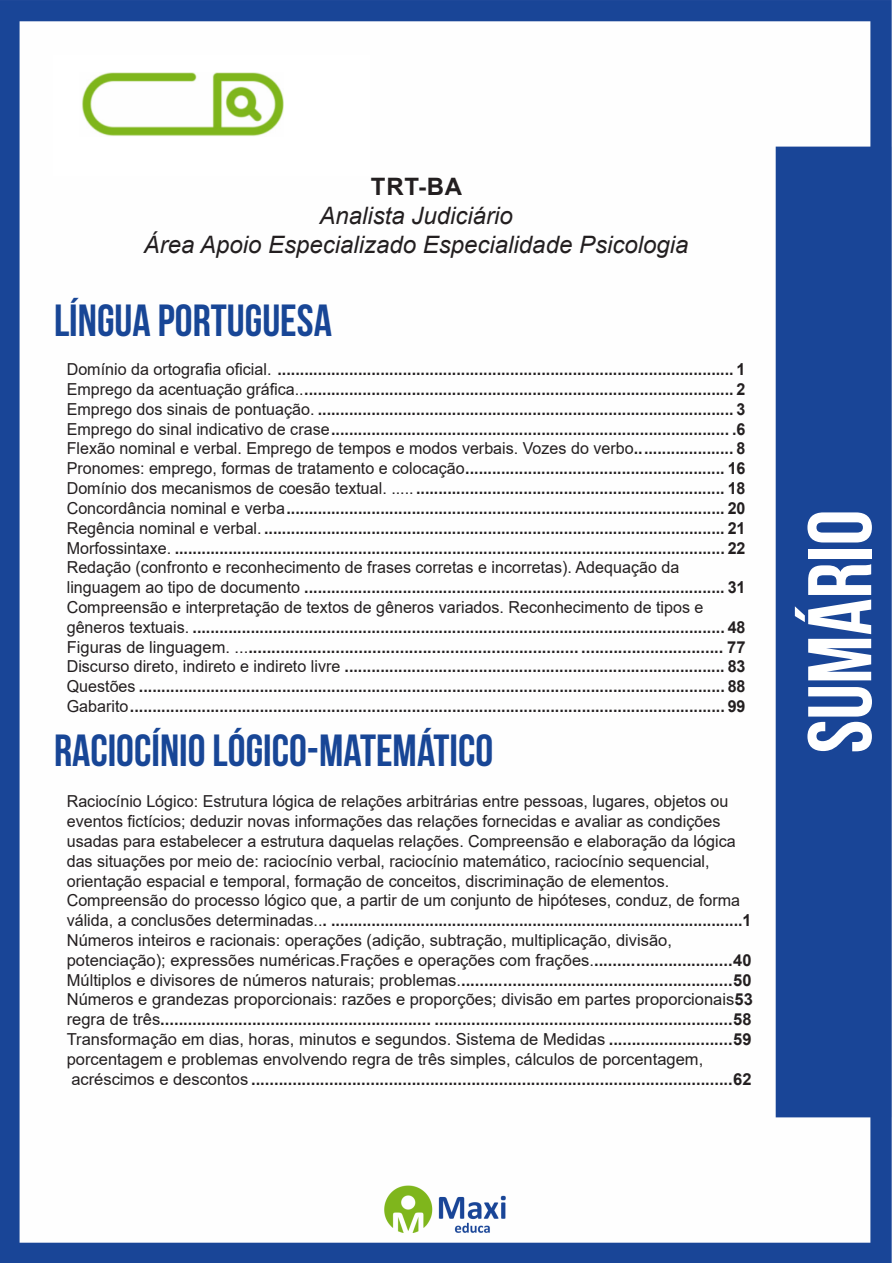
<style>
.page{position:relative;width:893px;height:1263px;background:#fff}
.page>*{position:absolute;margin:0;border:0;box-sizing:border-box;transform-origin:0 0}
.t1{font:700 90px "Bebas Neue";color:#fff}
.t2{font:700 45px "Bebas Neue";color:#184696}
.t3{font:italic 24px "Arial";color:#231f20}
.t4{font:700 24px "Arial";color:#231f20}
.t5{font:700 16.5px "Arial";color:#231f20}
.t6{font:16.5px "Arial";color:#231f20}
.s1{font-weight:400}
.s2{font-weight:700}
</style>
<div class="page">
<img style="left:0;top:0;width:892px;height:1263px">
<div style="left:53px;top:55px;width:317px;height:121px;background:#fff"></div>
<img style="left:82px;top:72px;width:201px;height:64px">
<p class="t4" style="left:371px;top:170px;width:93px">TRT-BA</p>
<p class="t3" style="left:319px;top:200px;width:195px">Analista Judiciário</p>
<p class="t3" style="left:144px;top:229px;width:546px">Área Apoio Especializado Especialidade Psicologia</p>
<p class="t2" style="left:54px;top:295px;width:279px">LÍNGUA PORTUGUESA</p>
<p class="t5" style="left:67px;top:358px;width:680px"><span class="s1">Domínio da ortografia oficial.</span> ...................................................................................................... 1</p>
<p class="t5" style="left:67px;top:378px;width:680px"><span class="s1">Emprego da acentuação gráfica..</span>................................................................................................ 2</p>
<p class="t5" style="left:67px;top:397px;width:680px"><span class="s1">Emprego dos sinais de pontuação.</span> ............................................................................................. 3</p>
<p class="t5" style="left:67px;top:417px;width:680px"><span class="s1">Emprego do sinal indicativo de crase</span>......................................................................................... .6</p>
<p class="t6" style="left:67px;top:437px;width:680px">Flexão nominal e verbal. Emprego de tempos e modos verbais. Vozes do verbo<span class="s2">...................... 8</span></p>
<p class="t5" style="left:67px;top:457px;width:680px"><span class="s1">Pronomes: emprego, formas de tratamento e colocação</span>.......................................................... 16</p>
<p class="t5" style="left:67px;top:477px;width:680px"><span class="s1">Domínio dos mecanismos de coesão textual. .....</span> ..................................................................... 18</p>
<p class="t5" style="left:67px;top:496px;width:680px"><span class="s1">Concordância nominal e verba</span>.................................................................................................. 20</p>
<p class="t5" style="left:67px;top:516px;width:680px"><span class="s1">Regência nominal e verbal.</span> ....................................................................................................... 21</p>
<p class="t5" style="left:67px;top:536px;width:680px"><span class="s1">Morfossintaxe.</span> ........................................................................................................................... 22</p>
<p class="t6" style="left:67px;top:556px;width:614px">Redação (confronto e reconhecimento de frases corretas e incorretas). Adequação da</p>
<p class="t5" style="left:67px;top:576px;width:680px"><span class="s1">linguagem ao tipo de documento</span> .............................................................................................. 31</p>
<p class="t6" style="left:67px;top:596px;width:638px">Compreensão e interpretação de textos de gêneros variados. Reconhecimento de tipos e</p>
<p class="t5" style="left:67px;top:615px;width:680px"><span class="s1">gêneros textuais.</span> ....................................................................................................................... 48</p>
<p class="t5" style="left:67px;top:635px;width:680px"><span class="s1">Figuras de linguagem. ...</span>........................................................................ ............................... 77</p>
<p class="t5" style="left:67px;top:655px;width:680px"><span class="s1">Discurso direto, indireto e indireto livre</span> ..................................................................................... 83</p>
<p class="t5" style="left:67px;top:675px;width:680px"><span class="s1">Questões</span> ................................................................................................................................... 88</p>
<p class="t5" style="left:67px;top:694px;width:680px"><span class="s1">Gabarito</span>..................................................................................................................................... 99</p>
<p class="t2" style="left:54px;top:726px;width:441px">RACIOCÍNIO LÓGICO-MATEMÁTICO</p>
<p class="t6" style="left:67px;top:790px;width:663px">Raciocínio Lógico: Estrutura lógica de relações arbitrárias entre pessoas, lugares, objetos ou</p>
<p class="t6" style="left:67px;top:810px;width:655px">eventos fictícios; deduzir novas informações das relações fornecidas e avaliar as condições</p>
<p class="t6" style="left:67px;top:830px;width:670px">usadas para estabelecer a estrutura daquelas relações. Compreensão e elaboração da lógica</p>
<p class="t6" style="left:67px;top:849px;width:644px">das situações por meio de: raciocínio verbal, raciocínio matemático, raciocínio sequencial,</p>
<p class="t6" style="left:67px;top:869px;width:604px">orientação espacial e temporal, formação de conceitos, discriminação de elementos.</p>
<p class="t6" style="left:67px;top:889px;width:675px">Compreensão do processo lógico que, a partir de um conjunto de hipóteses, conduz, de forma</p>
<p class="t5" style="left:67px;top:909px;width:686px"><span class="s1">válida, a conclusões determinadas..</span>. ............................................................................................1</p>
<p class="t6" style="left:67px;top:929px;width:607px">Números inteiros e racionais: operações (adição, subtração, multiplicação, divisão,</p>
<p class="t6" style="left:67px;top:948px;width:686px">potenciação); expressões numéricas.Frações e operações com frações.<span class="s2">..............................40</span></p>
<p class="t5" style="left:67px;top:968px;width:686px"><span class="s1">Múltiplos e divisores de números naturais; problemas.</span>...........................................................50</p>
<p class="t6" style="left:67px;top:988px;width:688px">Números e grandezas proporcionais: razões e proporções; divisão em partes proporcionais<span class="s2">53</span></p>
<p class="t5" style="left:67px;top:1008px;width:686px"><span class="s1">regra de três</span>........................................................... .................................................................58</p>
<p class="t6" style="left:67px;top:1028px;width:686px">Transformação em dias, horas, minutos e segundos. Sistema de Medidas <span class="s2">...........................59</span></p>
<p class="t6" style="left:67px;top:1047px;width:638px">porcentagem e problemas envolvendo regra de três simples, cálculos de porcentagem,</p>
<p class="t5" style="left:71px;top:1067px;width:682px"><span class="s1">acréscimos e descontos</span> .........................................................................................................62</p>
<h1 class="t1" style="left:791px;top:753px;width:245px;rotate:-90deg">SUMÁRIO</h1>
</div>
